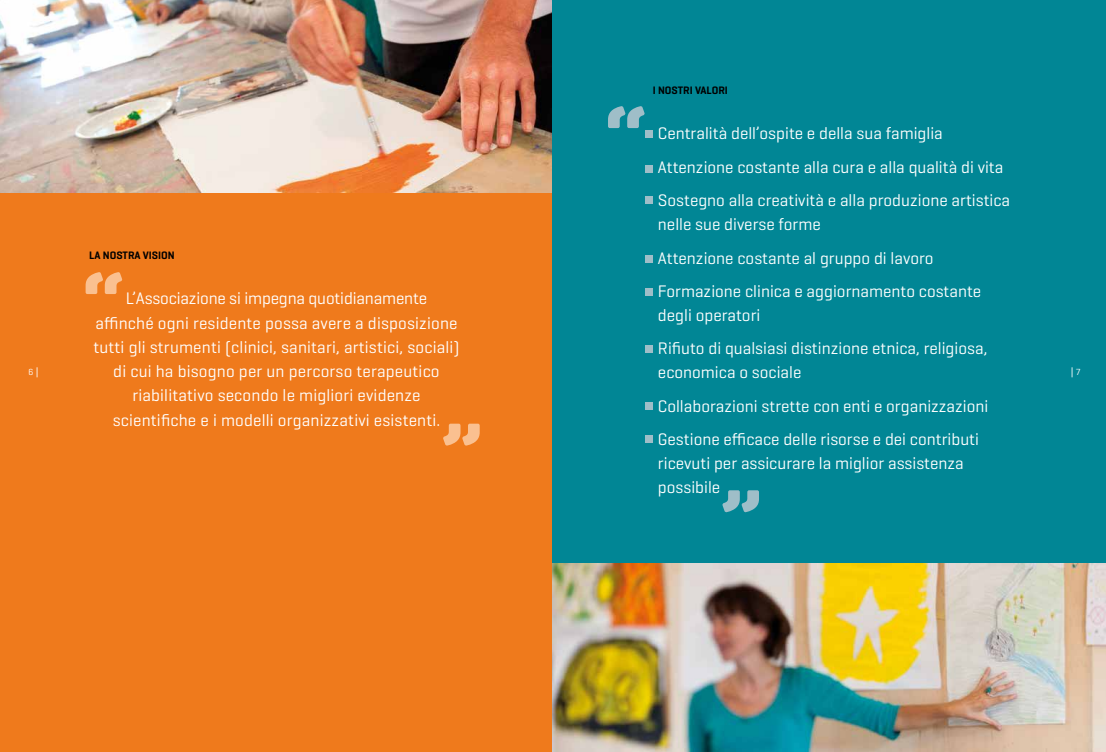
<style>
.page{position:relative;width:1106px;height:752px;background:#fff}
.page>*{position:absolute;margin:0;border:0;box-sizing:border-box;transform-origin:0 0}
.t1{font:600 88px "Geogrotesque";color:#fac090}
.t2{font:600 88px "Geogrotesque";color:#9fbec8}
.t3{font:17px/33.4px "Geogrotesque";color:#fff}
.t4{font:600 11px "Geogrotesque";color:#000}
.t5{font:11px "Geogrotesque";color:#fff}
.t6{font:9px "Geogrotesque";color:#fff}
.s1{font-size:11px}
.s2{font-size:9px}
</style>
<div class="page">
<div style="left:0;top:1px;width:554px;height:750px;background:#ef7a1c"></div>
<img style="left:0;top:0;width:553px;height:193px">
<div style="left:553px;top:0;width:553px;height:749px;background:#018695"></div>
<img style="left:553px;top:563px;width:553px;height:188px">
<div style="left:645px;top:131px;width:7px;height:7px;background:#9fbec8"></div>
<div style="left:645px;top:165px;width:7px;height:7px;background:#9fbec8"></div>
<div style="left:645px;top:197px;width:7px;height:7px;background:#9fbec8"></div>
<div style="left:645px;top:255px;width:7px;height:7px;background:#9fbec8"></div>
<div style="left:645px;top:288px;width:7px;height:7px;background:#9fbec8"></div>
<div style="left:645px;top:345px;width:7px;height:7px;background:#9fbec8"></div>
<div style="left:645px;top:402px;width:7px;height:8px;background:#9fbec8"></div>
<div style="left:645px;top:435px;width:7px;height:7px;background:#9fbec8"></div>
<p class="t4" style="left:653px;top:83px;width:77px">I NOSTRI VALORI</p>
<p class="t3" style="left:658px;top:116px;width:354px">Centralità dell’ospite e della sua famiglia<br>Attenzione costante alla cura e alla qualità di vita<br>Sostegno alla creatività e alla produzione artistica</p>
<p class="t3" style="left:658px;top:207px;width:325px">nelle sue diverse forme<br>Attenzione costante al gruppo di lavoro<br>Formazione clinica e aggiornamento costante</p>
<p class="t3" style="left:658px;top:298px;width:331px">degli operatori<br>Rifiuto di qualsiasi distinzione etnica, religiosa,</p>
<p class="t3" style="left:658px;top:355px;width:332px">economica o sociale<br>Collaborazioni strette con enti e organizzazioni<br>Gestione efficace delle risorse e dei contributi</p>
<p class="t3" style="left:658px;top:450px;width:307px;line-height:23.8px">ricevuti per assicurare la miglior assistenza possibile</p>
<h1 class="t2" style="left:603px;top:88px;width:44px">“</h1>
<p class="t4" style="left:89px;top:248px;width:87px">LA NOSTRA VISION</p>
<p class="t3" style="left:93px;top:286px;width:368px;line-height:24.2px;text-align:center">L’Associazione si impegna quotidianamente<br>affinché ogni residente possa avere a disposizione tutti gli strumenti (clinici, sanitari, artistici, sociali) di cui ha bisogno per un percorso terapeutico riabilitativo secondo le migliori evidenze scientifiche e i modelli organizzativi esistenti.</p>
<h1 class="t1" style="left:81px;top:253px;width:44px">“</h1>
<p class="t6" style="left:28px;top:366px;width:12px">6 <span class="s1">|</span></p>
<p class="t5" style="left:1070px;top:364px;width:12px">| <span class="s2">7</span></p>
<h1 class="t1" style="left:484px;top:464px;width:44px;rotate:-180deg">“</h1>
<h1 class="t2" style="left:763px;top:530px;width:44px;rotate:-180deg">“</h1>
</div>
